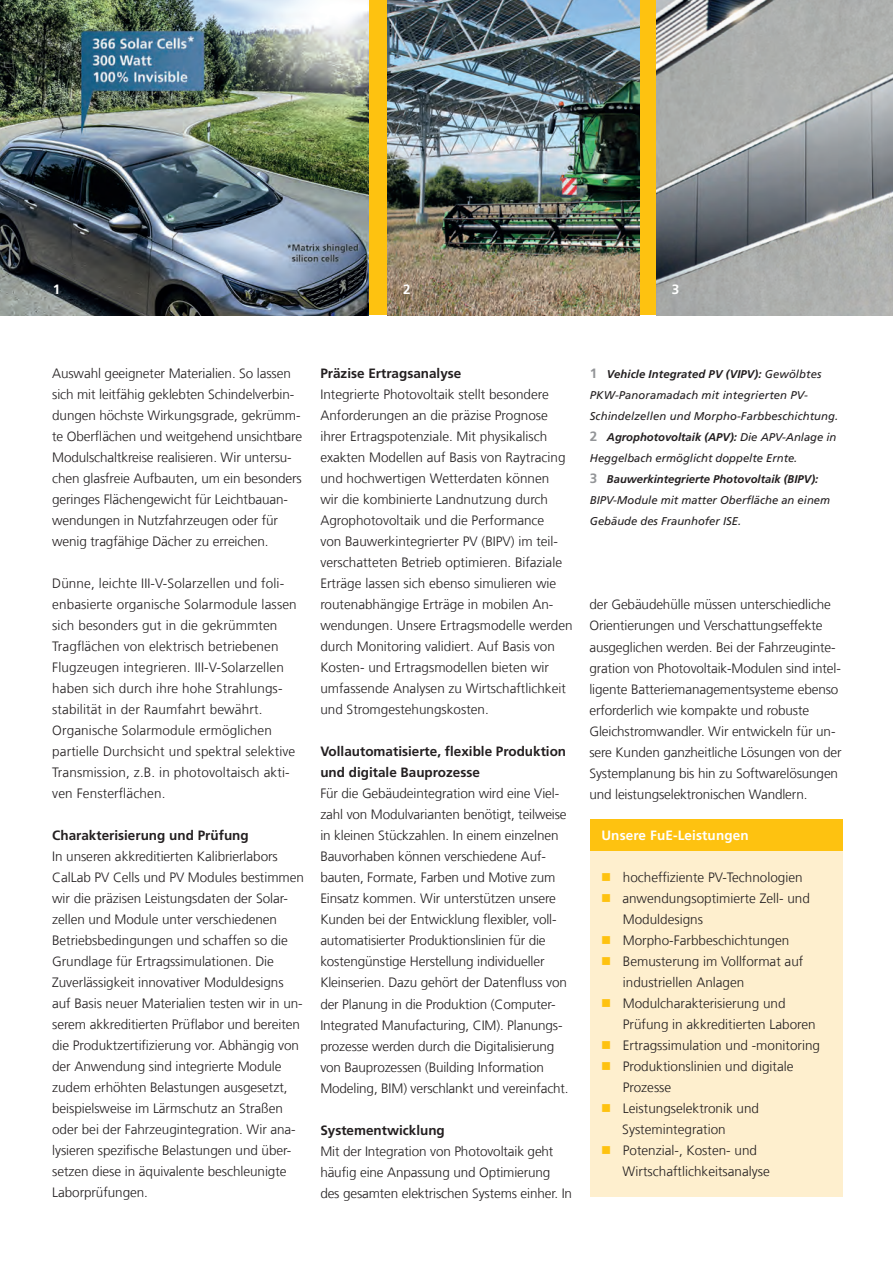
<style>
.page{position:relative;width:893px;height:1263px;background:#fff}
.page>*{position:absolute;margin:0;border:0;box-sizing:border-box;transform-origin:0 0}
.t1{font:300 13.5px/21px "Frutiger LT Com";letter-spacing:-.005em;color:#231f20}
.t2{font:700 13.5px/21px "Frutiger LT Com";color:#231f20}
.t3{font:700 13.5px "Frutiger LT Com";letter-spacing:.01em;color:#fff}
.t4{font:italic 11.25px/21px "Frutiger LT Com";color:#231f20}
.s1{font-weight:700;font-style:normal;font-size:13.5px;color:#939598}
.s2{font-weight:700}
</style>
<div class="page">
<div style="left:0;top:0;width:893px;height:315px;background:#fec210"></div>
<div style="left:590px;top:819px;width:252px;height:378px;background:#feefce"></div>
<div style="left:590px;top:819px;width:252px;height:31px;background:#fec210"></div>
<img style="left:657px;top:0;width:236px;height:315px">
<img style="left:0;top:0;width:368px;height:315px">
<img style="left:388px;top:0;width:252px;height:315px">
<p class="t3" style="left:53px;top:281px;width:9px">1</p>
<p class="t3" style="left:403px;top:281px;width:9px">2</p>
<p class="t3" style="left:672px;top:281px;width:9px">3</p>
<p class="t1" style="left:52px;top:363px;width:251px">Auswahl geeigneter Materialien. So lassen sich mit leitfähig geklebten Schindelverbin&shy;dungen höchste Wirkungsgrade, gekrümm&shy;te Oberflächen und weitgehend unsichtbare Modulschaltkreise realisieren. Wir untersu&shy;chen glasfreie Aufbauten, um ein besonders geringes Flächengewicht für Leichtbauan&shy;wendungen in Nutzfahrzeugen oder für wenig tragfähige Dächer zu erreichen.</p>
<p class="t1" style="left:52px;top:573px;width:246px">Dünne, leichte III-V-Solarzellen und foli&shy;enbasierte organische Solarmodule lassen sich besonders gut in die gekrümmten Tragflächen von elektrisch betriebenen Flugzeugen integrieren. III-V-Solarzellen haben sich durch ihre hohe Strahlungs&shy;stabilität in der Raumfahrt bewährt.<br>Organische Solarmodule ermöglichen partielle Durchsicht und spektral selektive Transmission, z.B. in photovoltaisch akti&shy;ven Fensterflächen.</p>
<p class="t2" style="left:52px;top:825px;width:198px">Charakterisierung und Prüfung</p>
<p class="t1" style="left:52px;top:846px;width:253px">In unseren akkreditierten Kalibrierlabors CalLab PV Cells und PV Modules bestimmen wir die präzisen Leistungsdaten der Solar&shy;zellen und Module unter verschiedenen Betriebsbedingungen und schaffen so die Grundlage für Ertragssimulationen. Die Zuverlässigkeit innovativer Moduldesigns auf Basis neuer Materialien testen wir in un&shy;serem akkreditierten Prüflabor und bereiten die Produktzertifizierung vor. Abhängig von der Anwendung sind integrierte Module zudem erhöhten Belastungen ausgesetzt, beispielsweise im Lärmschutz an Straßen oder bei der Fahrzeugintegration. Wir ana&shy;lysieren spezifische Belastungen und über&shy;setzen diese in äquivalente beschleunigte Laborprüfungen.</p>
<p class="t2" style="left:320px;top:363px;width:143px">Präzise Ertragsanalyse</p>
<p class="t1" style="left:320px;top:384px;width:254px">Integrierte Photovoltaik stellt besondere Anforderungen an die präzise Prognose ihrer Ertragspotenziale. Mit physikalisch exakten Modellen auf Basis von Raytracing und hochwertigen Wetterdaten können<br>wir die kombinierte Landnutzung durch Agrophotovoltaik und die Performance<br>von Bauwerkintegrierter PV (BIPV) im teil&shy;verschatteten Betrieb optimieren. Bifaziale Erträge lassen sich ebenso simulieren wie routenabhängige Erträge in mobilen An&shy;wendungen. Unsere Ertragsmodelle werden durch Monitoring validiert. Auf Basis von Kosten- und Ertragsmodellen bieten wir umfassende Analysen zu Wirtschaftlichkeit und Stromgestehungskosten.</p>
<p class="t2" style="left:320px;top:741px;width:247px">Vollautomatisierte, flexible Produktion und digitale Bauprozesse</p>
<p class="t1" style="left:320px;top:783px;width:250px">Für die Gebäudeintegration wird eine Viel&shy;zahl von Modulvarianten benötigt, teilweise in kleinen Stückzahlen. In einem einzelnen Bauvorhaben können verschiedene Auf&shy;bauten, Formate, Farben und Motive zum Einsatz kommen. Wir unterstützen unsere Kunden bei der Entwicklung flexibler, voll&shy;automatisierter Produktionslinien für die kostengünstige Herstellung individueller Kleinserien. Dazu gehört der Datenfluss von der Planung in die Produktion (Computer-Integrated Manufacturing, CIM). Planungs&shy;prozesse werden durch die Digitalisierung von Bauprozessen (Building Information Modeling, BIM) verschlankt und vereinfacht.</p>
<p class="t2" style="left:320px;top:1119px;width:126px">Systementwicklung</p>
<p class="t1" style="left:320px;top:1140px;width:253px">Mit der Integration von Photovoltaik geht häufig eine Anpassung und Optimierung des gesamten elektrischen Systems einher. In</p>
<p class="t4" style="left:590px;top:364px;width:250px"><span class="s1">1</span> <span class="s2">Vehicle Integrated PV (VIPV):</span> Gewölbtes PKW-Panoramadach mit integrierten PV-Schindelzellen und Morpho-Farbbeschichtung.<br><span class="s1">2</span> <span class="s2">Agrophotovoltaik (APV):</span> Die APV-Anlage in Heggelbach ermöglicht doppelte Ernte.<br><span class="s1">3</span> <span class="s2">Bauwerkintegrierte Photovoltaik (BIPV):<br></span>BIPV-Module mit matter Oberfläche an einem Gebäude des Fraunhofer ISE.</p>
<p class="t1" style="left:589px;top:594px;width:254px">der Gebäudehülle müssen unterschiedliche Orientierungen und Verschattungseffekte ausgeglichen werden. Bei der Fahrzeuginte&shy;gration von Photovoltaik-Modulen sind intel&shy;ligente Batteriemanagementsysteme ebenso erforderlich wie kompakte und robuste Gleichstromwandler. Wir entwickeln für un&shy;sere Kunden ganzheitliche Lösungen von der Systemplanung bis hin zu Softwarelösungen und leistungselektronischen Wandlern.</p>
<p class="t3" style="left:601px;top:827px;width:149px">Unsere FuE-Leistungen</p>
<p class="t1" style="left:622px;top:867px;width:199px">hocheffiziente PV-Technologien anwendungsoptimierte Zell- und<br>Moduldesigns<br>Morpho-Farbbeschichtungen<br>Bemusterung im Vollformat auf industriellen Anlagen<br>Modulcharakterisierung und<br>Prüfung in akkreditierten Laboren<br>Ertragssimulation und -monitoring<br>Produktionslinien und digitale<br>Prozesse<br>Leistungselektronik und<br>Systemintegration<br>Potenzial-, Kosten- und<br>Wirtschaftlichkeitsanalyse</p>
</div>
